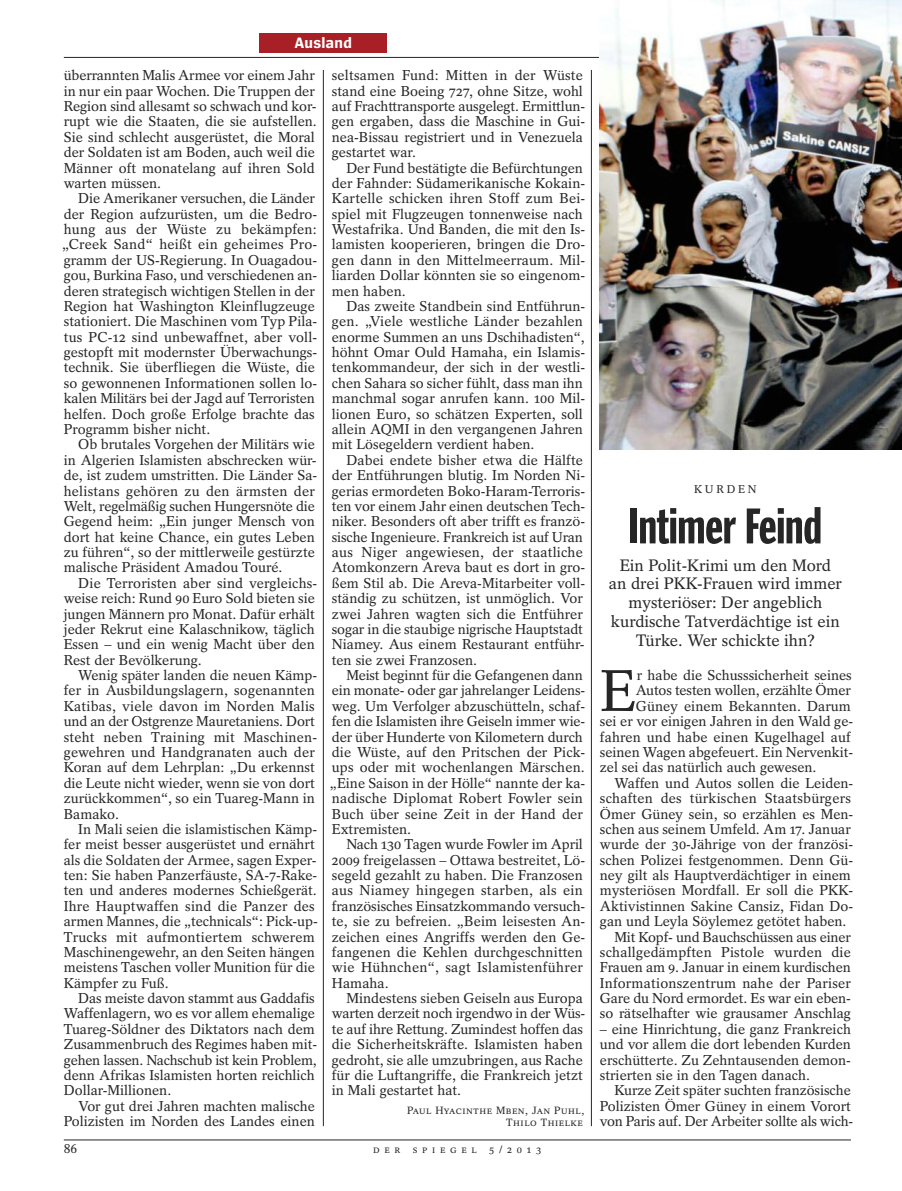
<style>
.page{position:relative;width:902px;height:1191px;background:#fff}
.page>*{position:absolute;margin:0;border:0;box-sizing:border-box;transform-origin:0 0}
.t1{font:58.35px "Spiegel Serif";color:#272627}
.t2{font:51px "Spiegel Headline";letter-spacing:-.01em;color:#272627}
.t3{font:16.5px/18.8px "Spiegel Serif";color:#272627;text-align:center}
.t4{font:700 15.75px "Spiegel Sans";letter-spacing:.02em;color:#fff}
.t5{font:14.25px/15.5px "Spiegel Serif";color:#272627}
.t6{font:13.5px "Spiegel Serif";color:#272627}
.t7{font:11.25px "Spiegel Serif";letter-spacing:.25em;color:#272627}
.t8{font:10.5px/12.3px "Spiegel Serif";letter-spacing:.05em;color:#272627;text-align:right}
</style>
<div class="page">
<hr style="left:323px;top:70px;width:1px;height:1056px;background:#272627">
<hr style="left:591px;top:70px;width:1px;height:1056px;background:#272627">
<hr style="left:64px;top:1139px;width:786px;height:1px;background:#272627">
<hr style="left:64px;top:57px;width:786px;height:1px;background:#272627">
<img style="left:600px;top:0;width:301px;height:449px">
<div style="left:259px;top:34px;width:128px;height:19px;background:#a91f26"></div>
<p class="t4" style="left:295px;top:37px;width:59px">Ausland</p>
<p class="t5" style="left:64px;top:69px;width:254px">überrannten Malis Armee vor einem Jahr in nur ein paar Wochen. Die Truppen der Region sind allesamt so schwach und kor&shy;rupt wie die Staaten, die sie aufstellen.<br>Sie sind schlecht ausgerüstet, die Moral der Soldaten ist am Boden, auch weil die Männer oft monatelang auf ihren Sold warten müssen.</p>
<p class="t5" style="left:62px;top:192px;width:257px;text-indent:17px">Die Amerikaner versuchen, die Länder der Region aufzurüsten, um die Bedro&shy;hung aus der Wüste zu bekämpfen: „Creek Sand“ heißt ein geheimes Pro&shy;gramm der US-Regierung. In Ouagadou&shy;gou, Burkina Faso, und verschiedenen an&shy;deren strategisch wichtigen Stellen in der Region hat Washington Kleinflugzeuge stationiert. Die Maschinen vom Typ Pila&shy;tus PC-12 sind unbewaffnet, aber voll&shy;gestopft mit modernster Überwachungs&shy;technik. Sie überfliegen die Wüste, die so gewonnenen Informationen sollen lo&shy;kalen Militärs bei der Jagd auf Terroristen helfen. Doch große Erfolge brachte das Programm bisher nicht.</p>
<p class="t5" style="left:64px;top:438px;width:255px;text-indent:14px">Ob brutales Vorgehen der Militärs wie in Algerien Islamisten abschrecken wür&shy;de, ist zudem umstritten. Die Länder Sa&shy;helistans gehören zu den ärmsten der Welt, regelmäßig suchen Hungersnöte die Gegend heim: „Ein junger Mensch von dort hat keine Chance, ein gutes Leben zu führen“, so der mittlerweile gestürzte malische Präsident Amadou Touré.</p>
<p class="t5" style="left:64px;top:576px;width:255px;text-indent:14px">Die Terroristen aber sind vergleichs&shy;weise reich: Rund 90 Euro Sold bieten sie jungen Männern pro Monat. Dafür erhält jeder Rekrut eine Kalaschnikow, täglich Essen – und ein wenig Macht über den Rest der Bevölkerung.</p>
<p class="t5" style="left:64px;top:669px;width:255px;text-indent:14px">Wenig später landen die neuen Kämp&shy;fer in Ausbildungslagern, sogenannten Katibas, viele davon im Norden Malis und an der Ostgrenze Mauretaniens. Dort steht neben Training mit Maschinen&shy;gewehren und Handgranaten auch der Koran auf dem Lehrplan: „Du erkennst die Leute nicht wieder, wenn sie von dort zurückkommen“, so ein Tuareg-Mann in Bamako.</p>
<p class="t5" style="left:64px;top:823px;width:255px;text-indent:14px">In Mali seien die islamistischen Kämp&shy;fer meist besser ausgerüstet und ernährt als die Soldaten der Armee, sagen Exper&shy;ten: Sie haben Panzerfäuste, SA-7-Rake&shy;ten und anderes modernes Schießgerät.<br>Ihre Hauptwaffen sind die Panzer des armen Mannes, die „technicals“: Pick-up-Trucks mit aufmontiertem schwerem Maschinengewehr, an den Seiten hängen meistens Taschen voller Munition für die Kämpfer zu Fuß.</p>
<p class="t5" style="left:64px;top:992px;width:255px;text-indent:14px">Das meiste davon stammt aus Gaddafis Waffenlagern, wo es vor allem ehemalige Tuareg-Söldner des Diktators nach dem Zusammenbruch des Regimes haben mit&shy;gehen lassen. Nachschub ist kein Problem, denn Afrikas Islamisten horten reichlich Dollar-Millionen.</p>
<p class="t5" style="left:64px;top:1099px;width:252px;text-align:right">Vor gut drei Jahren machten malische<br>Polizisten im Norden des Landes einen</p>
<p class="t5" style="left:332px;top:69px;width:255px">seltsamen Fund: Mitten in der Wüste stand eine Boeing 727, ohne Sitze, wohl auf Frachttransporte ausgelegt. Ermittlun&shy;gen ergaben, dass die Maschine in Gui&shy;nea-Bissau registriert und in Venezuela gestartet war.</p>
<p class="t5" style="left:332px;top:161px;width:255px;text-indent:14px">Der Fund bestätigte die Befürchtungen der Fahnder: Südamerikanische Kokain-Kartelle schicken ihren Stoff zum Bei&shy;spiel mit Flugzeugen tonnenweise nach Westafrika. Und Banden, die mit den Is&shy;lamisten kooperieren, bringen die Dro&shy;gen dann in den Mittelmeerraum. Mil&shy;liarden Dollar könnten sie so eingenom&shy;men haben.</p>
<p class="t5" style="left:332px;top:300px;width:255px;text-indent:14px">Das zweite Standbein sind Entführun&shy;gen. „Viele westliche Länder bezahlen enorme Summen an uns Dschihadisten“, höhnt Omar Ould Hamaha, ein Islamis&shy;tenkommandeur, der sich in der westli&shy;chen Sahara so sicher fühlt, dass man ihn manchmal sogar anrufen kann. 100 Mil&shy;lionen Euro, so schätzen Experten, soll allein AQMI in den vergangenen Jahren mit Lösegeldern verdient haben.</p>
<p class="t5" style="left:332px;top:453px;width:255px;text-indent:14px">Dabei endete bisher etwa die Hälfte der Entführungen blutig. Im Norden Ni&shy;gerias ermordeten Boko-Haram-Terroris&shy;ten vor einem Jahr einen deutschen Tech&shy;niker. Besonders oft aber trifft es franzö&shy;sische Ingenieure. Frankreich ist auf Uran aus Niger angewiesen, der staatliche Atomkonzern Areva baut es dort in gro&shy;ßem Stil ab. Die Areva-Mitarbeiter voll&shy;ständig zu schützen, ist unmöglich. Vor zwei Jahren wagten sich die Entführer sogar in die staubige nigrische Hauptstadt Niamey. Aus einem Restaurant entführ&shy;ten sie zwei Franzosen.</p>
<p class="t5" style="left:329px;top:669px;width:257px;text-indent:17px">Meist beginnt für die Gefangenen dann ein monate- oder gar jahrelanger Leidens&shy;weg. Um Verfolger abzuschütteln, schaf&shy;fen die Islamisten ihre Geiseln immer wie&shy;der über Hunderte von Kilometern durch die Wüste, auf den Pritschen der Pick&shy;ups oder mit wochenlangen Märschen. „Eine Saison in der Hölle“ nannte der ka&shy;nadische Diplomat Robert Fowler sein Buch über seine Zeit in der Hand der Extremisten.</p>
<p class="t5" style="left:332px;top:838px;width:255px;text-indent:14px">Nach 130 Tagen wurde Fowler im April 2009 freigelassen – Ottawa bestreitet, Lö&shy;segeld gezahlt zu haben. Die Franzosen aus Niamey hingegen starben, als ein französisches Einsatzkommando versuch&shy;te, sie zu befreien. „Beim leisesten An&shy;zeichen eines Angriffs werden den Ge&shy;fangenen die Kehlen durchgeschnitten wie Hühnchen“, sagt Islamistenführer Hamaha.</p>
<p class="t5" style="left:332px;top:992px;width:255px;text-indent:14px">Mindestens sieben Geiseln aus Europa warten derzeit noch irgendwo in der Wüs&shy;te auf ihre Rettung. Zumindest hoffen das die Sicherheitskräfte. Islamisten haben gedroht, sie alle umzubringen, aus Rache für die Luftangriffe, die Frankreich jetzt in Mali gestartet hat.</p>
<p class="t8" style="left:407px;top:1105px;width:179px">PAUL HYACINTHE MBEN, JAN PUHL,<br>THILO THIELKE</p>
<p class="t6" style="left:64px;top:1143px;width:15px">86</p>
<p class="t8" style="left:373px;top:1144px;width:170px">DER SPIEGEL 5/2013</p>
<p class="t7" style="left:694px;top:485px;width:64px">KURDEN</p>
<h2 class="t2" style="left:628px;top:507px;width:195px">Intimer Feind</h2>
<p class="t3" style="left:608px;top:557px;width:234px">Ein Polit-Krimi um den Mord<br>an drei PKK-Frauen wird immer mysteriöser: Der angeblich kurdische Tatverdächtige ist ein<br>Türke. Wer schickte ihn?</p>
<h1 class="t1" style="left:600px;top:670px;width:38px">E</h1>
<p class="t5" style="left:636px;top:669px;width:216px">r habe die Schusssicherheit seines</p>
<p class="t5" style="left:636px;top:684px;width:216px">Autos testen wollen, erzählte Ömer</p>
<p class="t5" style="left:636px;top:699px;width:216px">Güney einem Bekannten. Darum</p>
<p class="t5" style="left:600px;top:715px;width:255px">sei er vor einigen Jahren in den Wald ge-</p>
<p class="t5" style="left:600px;top:730px;width:252px">fahren und habe einen Kugelhagel auf</p>
<p class="t5" style="left:600px;top:746px;width:255px">seinen Wagen abgefeuert. Ein Nervenkit-</p>
<p class="t5" style="left:600px;top:761px;width:218px">zel sei das natürlich auch gewesen.</p>
<p class="t5" style="left:614px;top:776px;width:240px">Waffen und Autos sollen die Leiden-</p>
<p class="t5" style="left:600px;top:792px;width:252px">schaften des türkischen Staatsbürgers</p>
<p class="t5" style="left:600px;top:807px;width:255px">Ömer Güney sein, so erzählen es Men-</p>
<p class="t5" style="left:600px;top:822px;width:252px">schen aus seinem Umfeld. Am 17. Januar</p>
<p class="t5" style="left:600px;top:838px;width:255px">wurde der 30-Jährige von der französi-</p>
<p class="t5" style="left:600px;top:853px;width:255px">schen Polizei festgenommen. Denn Gü-</p>
<p class="t5" style="left:600px;top:869px;width:252px">ney gilt als Hauptverdächtiger in einem</p>
<p class="t5" style="left:600px;top:884px;width:255px">mysteriösen Mordfall. Er soll die PKK-</p>
<p class="t5" style="left:600px;top:899px;width:255px">Aktivistinnen Sakine Cansiz, Fidan Do-</p>
<p class="t5" style="left:600px;top:915px;width:248px">gan und Leyla Söylemez getötet haben.</p>
<p class="t5" style="left:614px;top:930px;width:238px">Mit Kopf- und Bauchschüssen aus einer</p>
<p class="t5" style="left:600px;top:945px;width:252px">schallgedämpften Pistole wurden die</p>
<p class="t5" style="left:600px;top:961px;width:252px">Frauen am 9. Januar in einem kurdischen</p>
<p class="t5" style="left:600px;top:976px;width:252px">Informationszentrum nahe der Pariser</p>
<p class="t5" style="left:600px;top:992px;width:252px">Gare du Nord ermordet. Es war ein eben-</p>
<p class="t5" style="left:600px;top:1007px;width:252px">so rätselhafter wie grausamer Anschlag</p>
<p class="t5" style="left:600px;top:1022px;width:252px;text-align:justify">– eine Hinrichtung, die ganz Frankreich und vor allem die dort lebenden Kurden erschütterte. Zu Zehntausenden demon&shy;strierten sie in den Tagen danach.</p>
<p class="t5" style="left:600px;top:1084px;width:255px;text-indent:14px">Kurze Zeit später suchten französische<br>Polizisten Ömer Güney in einem Vorort von Paris auf. Der Arbeiter sollte als wich-</p>
</div>
